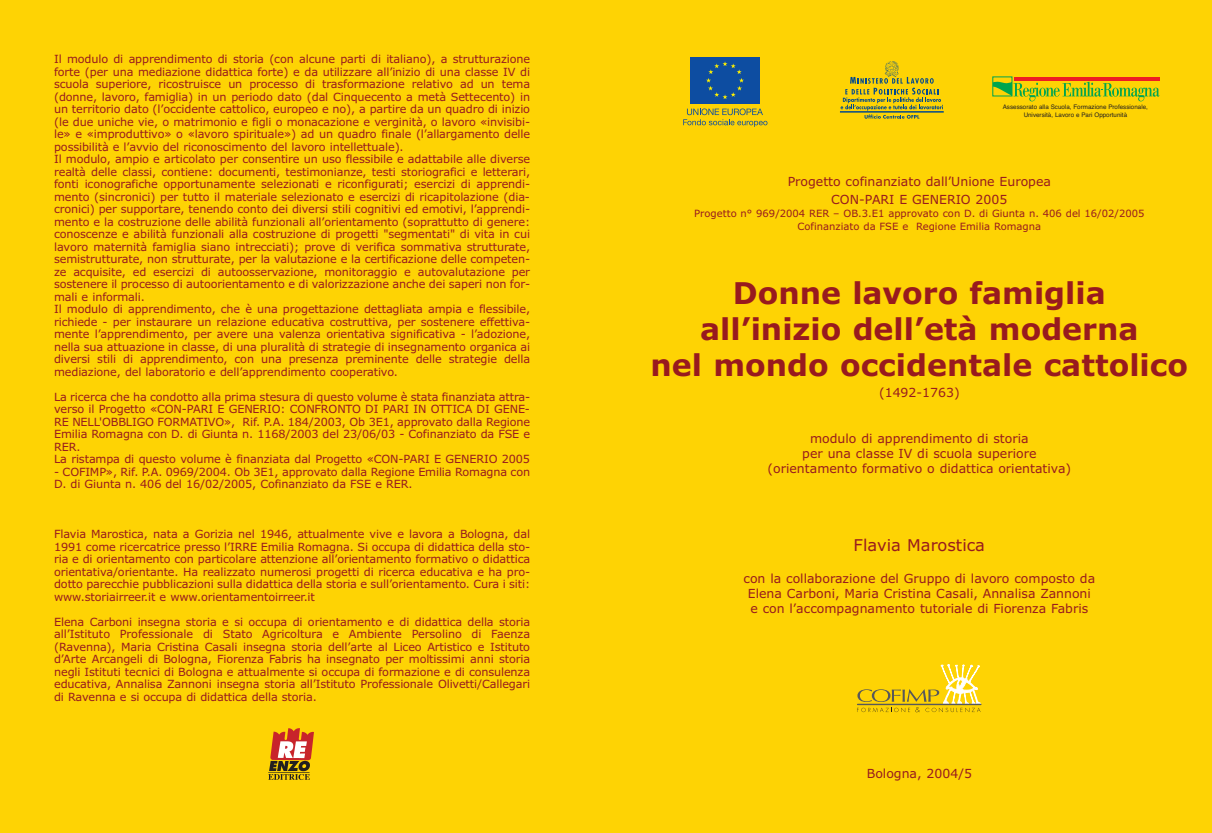
<style>
.page{position:relative;width:1212px;height:833px;background:#fed304}
.page>*{position:absolute;margin:0;border:0;box-sizing:border-box;transform-origin:0 0}
.t1{font:700 30px/36px "Verdana";color:#981a1e;text-align:center}
.t2{font:16.25px "Verdana";color:#981a1e}
.t3{font:12.5px/15px "Verdana";color:#981a1e;text-align:center}
.t4{font:11.25px/12.5px "Verdana";letter-spacing:-.015em;color:#981a1e}
.t5{font:10px/13.1px "Verdana";color:#981a1e;text-align:center}
.t6{font:6.25px/7.5px "Helvetica";color:#231f20;text-align:center}
</style>
<div class="page">
<hr style="left:840px;top:111px;width:104px;height:2px;background:#01498f">
<svg style="left:840px;top:61px;width:103px;height:58px"></svg>
<svg style="left:993px;top:82px;width:166px;height:19px"></svg>
<hr style="left:1014px;top:77px;width:145px;height:4px;background:#ee1d23">
<div style="left:690px;top:57px;width:70px;height:46px;background:#0d4da1"></div>
<svg style="left:706px;top:61px;width:38px;height:38px"></svg>
<svg style="left:683px;top:108px;width:84px;height:19px"></svg>
<svg style="left:857px;top:664px;width:124px;height:48px"></svg>
<img style="left:270px;top:728px;width:44px;height:32px">
<img style="left:268px;top:760px;width:42px;height:20px">
<p class="t4" style="left:54px;top:54px;width:477px">Il modulo di apprendimento di storia (con alcune parti di italiano), a strutturazione forte (per una mediazione didattica forte) e da utilizzare all’inizio di una classe IV di scuola superiore, ricostruisce un processo di trasformazione relativo ad un tema (donne, lavoro, famiglia) in un periodo dato (dal Cinquecento a metà Settecento) in un territorio dato (l’occidente cattolico, europeo e no), a partire da un quadro di inizio (le due uniche vie, o matrimonio e figli o monacazione e verginità, o lavoro «invisibi&shy;le» e «improduttivo» o «lavoro spirituale») ad un quadro finale (l’allargamento delle possibilità e l’avvio del riconoscimento del lavoro intellettuale).<br>Il modulo, ampio e articolato per consentire un uso flessibile e adattabile alle diverse realtà delle classi, contiene: documenti, testimonianze, testi storiografici e letterari, fonti iconografiche opportunamente selezionati e riconfigurati; esercizi di apprendi&shy;mento (sincronici) per tutto il materiale selezionato e esercizi di ricapitolazione (dia&shy;cronici) per supportare, tenendo conto dei diversi stili cognitivi ed emotivi, l’apprendi&shy;mento e la costruzione delle abilità funzionali all’orientamento (soprattutto di genere: conoscenze e abilità funzionali alla costruzione di progetti "segmentati" di vita in cui lavoro maternità famiglia siano intrecciati); prove di verifica sommativa strutturate, semistrutturate, non strutturate, per la valutazione e la certificazione delle competen&shy;ze acquisite, ed esercizi di autoosservazione, monitoraggio e autovalutazione per sostenere il processo di autoorientamento e di valorizzazione anche dei saperi non for&shy;mali e informali.<br>Il modulo di apprendimento, che è una progettazione dettagliata ampia e flessibile, richiede - per instaurare un relazione educativa costruttiva, per sostenere effettiva&shy;mente l’apprendimento, per avere una valenza orientativa significativa - l’adozione, nella sua attuazione in classe, di una pluralità di strategie di insegnamento organica ai diversi stili di apprendimento, con una presenza preminente delle strategie della mediazione, del laboratorio e dell’apprendimento cooperativo.</p>
<p class="t4" style="left:54px;top:391px;width:478px">La ricerca che ha condotto alla prima stesura di questo volume è stata finanziata attra&shy;verso il Progetto «CON-PARI E GENERIO: CONFRONTO DI PARI IN OTTICA DI GENE-RE NELL'OBBLIGO FORMATIVO», Rif. P.A. 184/2003, Ob 3E1, approvato dalla Regione Emilia Romagna con D. di Giunta n. 1168/2003 del 23/06/03 - Cofinanziato da FSE e RER.<br>La ristampa di questo volume è finanziata dal Progetto «CON-PARI E GENERIO 2005</p>
<p class="t4" style="left:54px;top:466px;width:477px">- COFIMP», Rif. P.A. 0969/2004. Ob 3E1, approvato dalla Regione Emilia Romagna con<br>D. di Giunta n. 406 del 16/02/2005, Cofinanziato da FSE e RER.</p>
<p class="t4" style="left:54px;top:529px;width:478px;text-align:justify">Flavia Marostica, nata a Gorizia nel 1946, attualmente vive e lavora a Bologna, dal 1991 come ricercatrice presso l’IRRE Emilia Romagna. Si occupa di didattica della sto&shy;ria e di orientamento con particolare attenzione all’orientamento formativo o didattica orientativa/orientante. Ha realizzato numerosi progetti di ricerca educativa e ha pro&shy;dotto parecchie pubblicazioni sulla didattica della storia e sull’orientamento. Cura i siti: www.storiairreer.it e www.orientamentoirreer.it</p>
<p class="t4" style="left:54px;top:616px;width:477px;text-align:justify">Elena Carboni insegna storia e si occupa di orientamento e di didattica della storia all’Istituto Professionale di Stato Agricoltura e Ambiente Persolino di Faenza (Ravenna), Maria Cristina Casali insegna storia dell’arte al Liceo Artistico e Istituto d’Arte Arcangeli di Bologna, Fiorenza Fabris ha insegnato per moltissimi anni storia negli Istituti tecnici di Bologna e attualmente si occupa di formazione e di consulenza educativa, Annalisa Zannoni insegna storia all’Istituto Professionale Olivetti/Callegari di Ravenna e si occupa di didattica della storia.</p>
<p class="t6" style="left:1003px;top:104px;width:147px">Assessorato alla Scuola, Formazione Professionale,<br>Università, Lavoro e Pari Opportunità</p>
<p class="t3" style="left:788px;top:174px;width:265px;line-height:17.1px">Progetto cofinanziato dall’Unione Europea<br>CON-PARI E GENERIO 2005</p>
<p class="t5" style="left:694px;top:207px;width:452px">Progetto n° 969/2004 RER – OB.3.E1 approvato con D. di Giunta n. 406 del 16/02/2005<br>Cofinanziato da FSE e Regione Emilia Romagna</p>
<h1 class="t1" style="left:651px;top:278px;width:539px">Donne lavoro famiglia<br>all’inizio dell’età moderna<br>nel mondo occidentale cattolico</h1>
<p class="t3" style="left:879px;top:386px;width:82px">(1492-1763)</p>
<p class="t3" style="left:767px;top:432px;width:305px">modulo di apprendimento di storia<br>per una classe IV di scuola superiore (orientamento formativo o didattica orientativa)</p>
<h2 class="t2" style="left:854px;top:539px;width:133px">Flavia Marostica</h2>
<p class="t3" style="left:743px;top:572px;width:353px">con la collaborazione del Gruppo di lavoro composto da<br>Elena Carboni, Maria Cristina Casali, Annalisa Zannoni e con l’accompagnamento tutoriale di Fiorenza Fabris</p>
<p class="t3" style="left:867px;top:767px;width:107px">Bologna, 2004/5</p>
</div>
